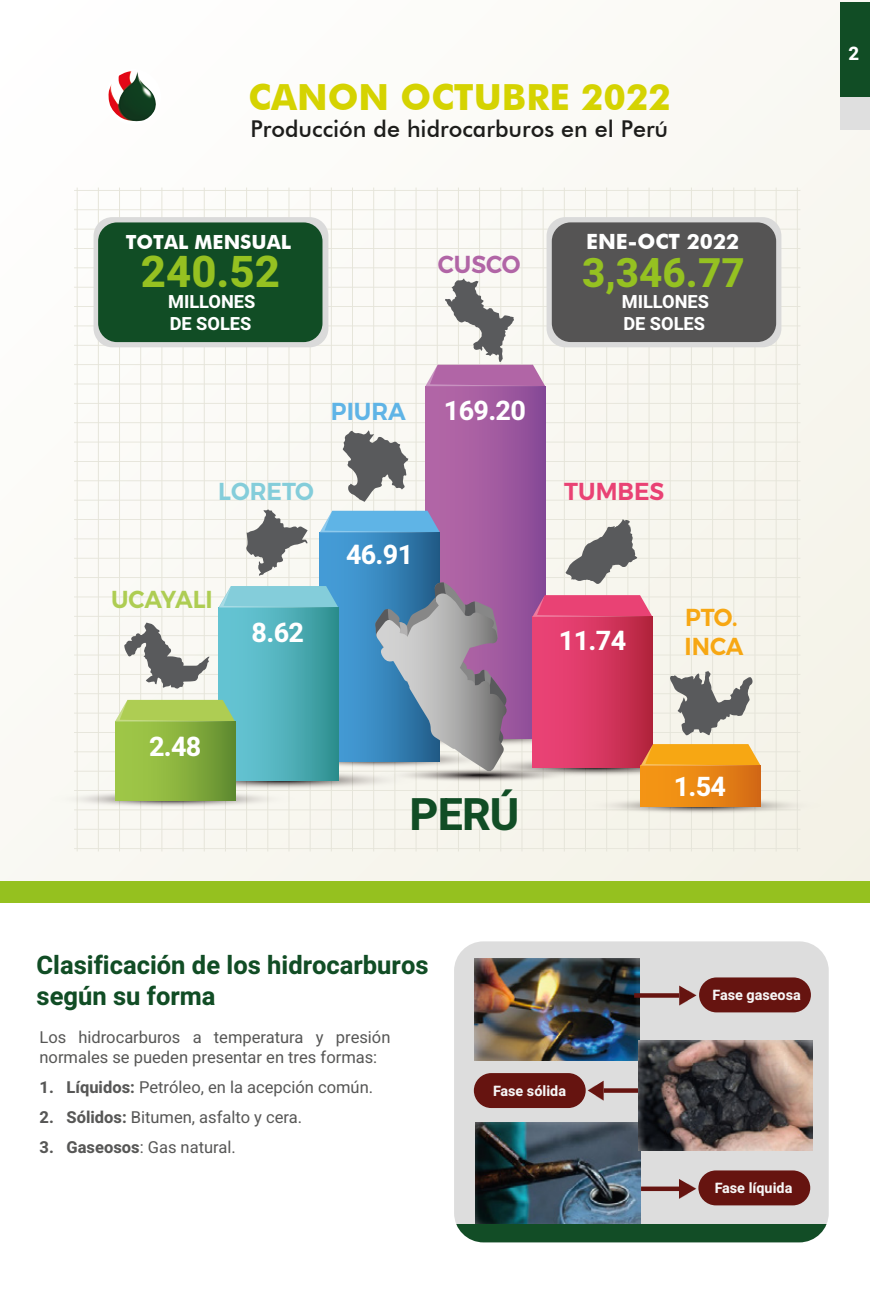
<style>
.page{position:relative;width:870px;height:1290px;background:#fff}
.page>*{position:absolute;margin:0;border:0;box-sizing:border-box;transform-origin:0 0}
.t1{font:700 44.85px "Heebo";color:#114d25}
.t2{font:800 43.65px "Heebo";color:#95c121}
.t3{font:800 40.5px "Heebo";color:#95c121}
.t4{font:700 36px "Futura BT";color:#d5d301}
.t5{font:700 27px "Heebo";letter-spacing:-.025em;color:#fff}
.t6{font:700 25.5px/30.6px "Heebo";color:#114d25}
.t7{font:600 24.45px/29.2px "Montserrat";color:#f7a713;scale:.95 1}
.t8{font:600 24.45px "Montserrat";letter-spacing:-.005em;color:#aecd53;scale:.95 1}
.t9{font:600 24.45px "Montserrat";color:#84cdda;scale:.95 1}
.t10{font:600 24.45px "Montserrat";color:#e94274;scale:.95 1}
.t11{font:600 24.45px "Montserrat";color:#5fb4e6;scale:.95 1}
.t12{font:600 24.45px "Montserrat";color:#b165a6;scale:.95 1}
.t13{font:500 23.25px "Futura BT";color:#1d1d1b}
.t14{font:700 21px "Futura BT";color:#fff}
.t15{font:700 19.5px "Futura BT";color:#fff}
.t16{font:800 18.6px "Heebo";color:#fff}
.t17{font:700 18.15px/21.5px "Heebo";color:#fff}
.t18{font:16.5px/19.5px "Heebo";color:#575756}
.t19{font:700 14.4px "Heebo";color:#f6f6f6}
.s1{font-weight:700}
</style>
<div class="page">
<div style="left:0;top:0;width:870px;height:881px;background:linear-gradient(to right,#fefdfc,#f8f7ef)"></div>
<svg style="left:74px;top:188px;width:726px;height:663px;fill:#f8f7f0"></svg>
<svg style="left:349px;top:724px;width:269px;height:23px"></svg>
<div style="left:425px;top:386px;width:120px;height:352px;background:linear-gradient(to right,#b96aa9,#8c4d98)"></div>
<svg style="left:255px;top:749px;width:247px;height:19px"></svg>
<div style="left:320px;top:532px;width:120px;height:229px;background:linear-gradient(to right,#49a6e1,#246391)"></div>
<svg style="left:320px;top:511px;width:120px;height:21px;background:#6cb4e3"></svg>
<svg style="left:144px;top:769px;width:274px;height:21px;background:#d1cfc9"></svg>
<div style="left:218px;top:608px;width:120px;height:173px;background:linear-gradient(to right,#6ecddf,#359597)"></div>
<svg style="left:218px;top:586px;width:121px;height:22px;background:#86ccda"></svg>
<svg style="left:458px;top:756px;width:274px;height:21px"></svg>
<svg style="left:378px;top:767px;width:203px;height:15px;background:#c2beb8"></svg>
<div style="left:532px;top:617px;width:120px;height:151px;background:linear-gradient(to right,#f3477f,#ba2743)"></div>
<svg style="left:532px;top:595px;width:120px;height:22px;background:#e34e7d"></svg>
<svg style="left:49px;top:789px;width:247px;height:19px"></svg>
<div style="left:115px;top:722px;width:120px;height:78px;background:linear-gradient(to right,#aad14b,#679232)"></div>
<svg style="left:115px;top:700px;width:120px;height:22px;background:#adce63"></svg>
<svg style="left:246px;top:509px;width:62px;height:67px"></svg>
<svg style="left:124px;top:623px;width:85px;height:66px"></svg>
<svg style="left:343px;top:430px;width:65px;height:72px"></svg>
<svg style="left:566px;top:519px;width:71px;height:65px"></svg>
<svg style="left:425px;top:279px;width:120px;height:107px"></svg>
<svg style="left:669px;top:670px;width:84px;height:67px;background:#a9a9a5"></svg>
<svg style="left:581px;top:796px;width:241px;height:18px;background:#dbd8ce"></svg>
<div style="left:641px;top:766px;width:120px;height:41px;background:linear-gradient(to right,#fa9c14,#d66e15)"></div>
<svg style="left:641px;top:744px;width:120px;height:22px;background:#f3a525"></svg>
<div style="left:840px;top:2px;width:30px;height:95px;background:#114d25"></div>
<div style="left:840px;top:97px;width:30px;height:33px;background:#dfdfdf"></div>
<div style="left:0;top:881px;width:870px;height:22px;background:#95c11f"></div>
<div style="left:105px;top:69px;width:56px;height:56px;background:#fff;border-radius:50%"></div>
<img style="left:108px;top:71px;width:49px;height:51px">
<svg style="left:374px;top:582px;width:134px;height:189px;background:#8893a9"></svg>
<div style="left:454px;top:941px;width:375px;height:283px;background:#ddd"></div>
<div style="left:699px;top:977px;width:112px;height:35px;background:#661410;border-radius:17px"></div>
<img style="left:474px;top:958px;width:166px;height:103px">
<img style="left:476px;top:1123px;width:165px;height:101px">
<div style="left:634px;top:993px;width:45px;height:5px;background:#661410"></div>
<svg style="left:679px;top:986px;width:17px;height:19px"></svg>
<hr style="left:641px;top:1187px;width:45px;height:4px;background:#661410">
<svg style="left:679px;top:1179px;width:17px;height:20px"></svg>
<div style="left:604px;top:1088px;width:41px;height:5px;background:#661410"></div>
<svg style="left:588px;top:1081px;width:16px;height:19px"></svg>
<img style="left:638px;top:1040px;width:175px;height:110px">
<div style="left:474px;top:1073px;width:112px;height:35px;background:#661410;border-radius:17px"></div>
<div style="left:698px;top:1170px;width:112px;height:35px;background:#661410;border-radius:17px"></div>
<div style="left:454px;top:1224px;width:375px;height:18px;background:#124d26"></div>
<div style="left:94px;top:217px;width:234px;height:130px;background:#dadada;border-radius:19px"></div>
<div style="left:98px;top:222px;width:224px;height:120px;background:#114d25;border-radius:19px"></div>
<div style="left:547px;top:217px;width:234px;height:130px;background:#dadada;border-radius:19px"></div>
<div style="left:552px;top:222px;width:224px;height:120px;background:#555454;border-radius:19px"></div>
<h3 class="t4" style="left:249px;top:75px;width:424px">CANON OCTUBRE 2022</h3>
<h3 class="t13" style="left:250px;top:115px;width:419px">Producción de hidrocarburos en el Perú</h3>
<p class="t15" style="left:126px;top:230px;width:167px">TOTAL MENSUAL</p>
<p class="t14" style="left:586px;top:228px;width:155px">ENE-OCT 2022</p>
<h2 class="t2" style="left:141px;top:241px;width:141px">240.52</h2>
<p class="t17" style="left:168px;top:291px;width:89px">MILLONES<br>DE SOLES</p>
<h3 class="t12" style="left:438px;top:245px;width:89px">CUSCO</h3>
<h3 class="t3" style="left:582px;top:244px;width:164px">3,346.77</h3>
<p class="t17" style="left:622px;top:291px;width:89px">MILLONES<br>DE SOLES</p>
<h3 class="t11" style="left:331px;top:392px;width:80px">PIURA</h3>
<h3 class="t5" style="left:444px;top:391px;width:84px">169.20</h3>
<h3 class="t9" style="left:218px;top:472px;width:102px">LORETO</h3>
<h3 class="t10" style="left:564px;top:472px;width:107px">TUMBES</h3>
<h3 class="t8" style="left:111px;top:580px;width:109px">UCAYALI</h3>
<h3 class="t5" style="left:149px;top:728px;width:54px">2.48</h3>
<h3 class="t5" style="left:252px;top:613px;width:54px">8.62</h3>
<h3 class="t5" style="left:346px;top:536px;width:69px">46.91</h3>
<h1 class="t1" style="left:410px;top:783px;width:111px">PERÚ</h1>
<h3 class="t5" style="left:559px;top:622px;width:69px">11.74</h3>
<h3 class="t7" style="left:684px;top:602px;width:64px">PTO.<br>INCA</h3>
<h3 class="t5" style="left:674px;top:768px;width:54px">1.54</h3>
<p class="t16" style="left:848px;top:41px;width:12px">2</p>
<h3 class="t6" style="left:37px;top:950px;width:393px">Clasificación de los hidrocarburos según su forma</h3>
<p class="t18" style="left:40px;top:1028px;width:352px">Los hidrocarburos a temperatura y presión normales se pueden presentar en tres formas:</p>
<p class="t18" style="left:40px;top:1077px;width:335px"><span class="s1">1. Líquidos:</span> Petróleo, en la acepción común.</p>
<p class="t18" style="left:40px;top:1107px;width:264px"><span class="s1">2. Sólidos:</span> Bitumen, asfalto y cera.</p>
<p class="t18" style="left:40px;top:1137px;width:198px"><span class="s1">3. Gaseosos</span>: Gas natural.</p>
<p class="t19" style="left:493px;top:1080px;width:74px">Fase sólida</p>
<p class="t19" style="left:713px;top:985px;width:90px">Fase gaseosa</p>
<p class="t19" style="left:715px;top:1178px;width:79px">Fase líquida</p>
</div>
